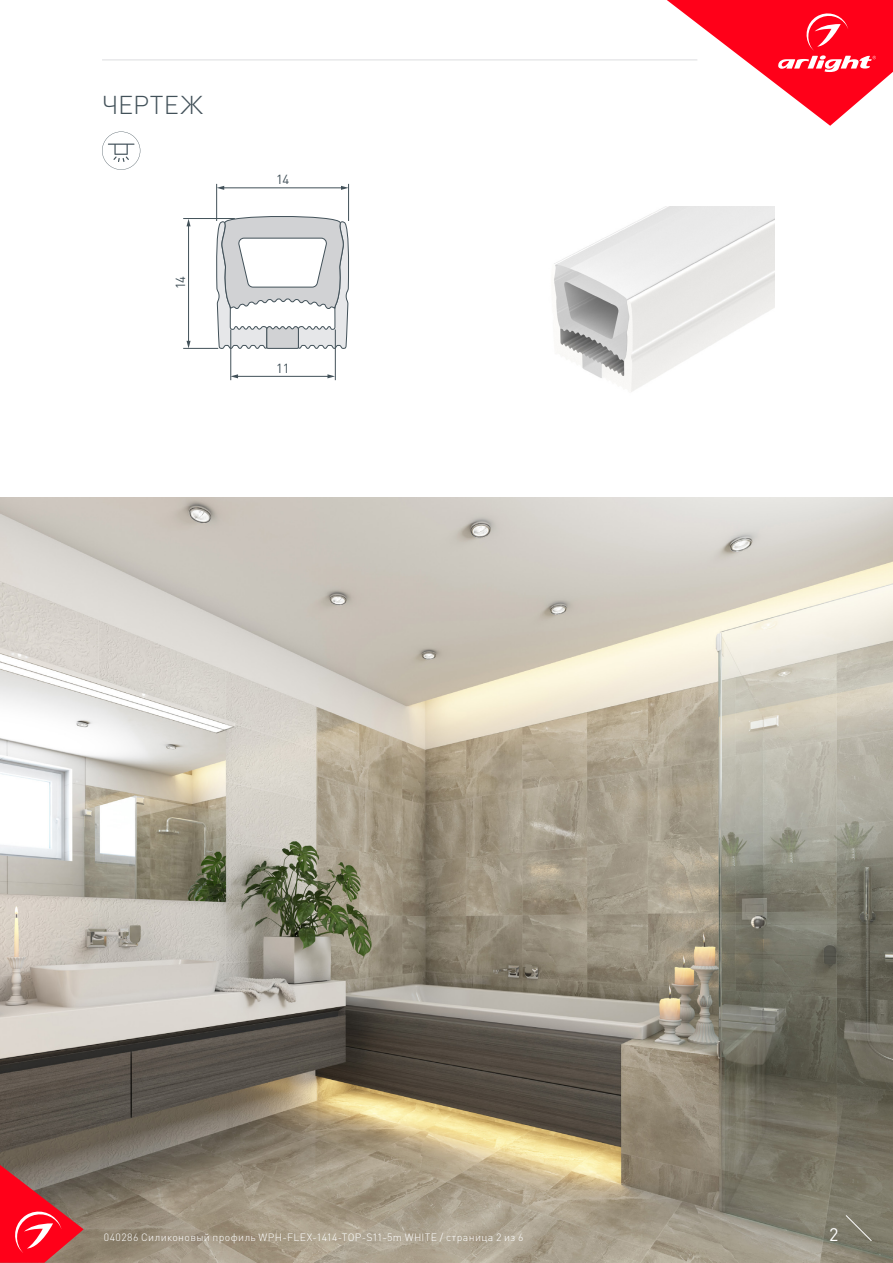
<style>
.page{position:relative;width:893px;height:1263px;background:#fff}
.page>*{position:absolute;margin:0;border:0;box-sizing:border-box;transform-origin:0 0}
.t1{font:300 25.5px "DIN Pro";letter-spacing:.01em;color:#425159}
.t2{font:18px "DIN Pro";color:#fff}
.t3{font:13.05px "DIN Pro";color:#425159}
.t4{font:300 10.5px "DIN Pro";letter-spacing:.035em;color:#fff}
</style>
<div class="page">
<img style="left:0;top:497px;width:893px;height:766px">
<svg style="left:0;top:1165px;width:84px;height:98px;background:#c93b43"></svg>
<svg style="left:845px;top:1215px;width:27px;height:26px"></svg>
<svg style="left:667px;top:0;width:226px;height:126px"></svg>
<hr style="left:102px;top:60px;width:595px;height:1px;background:#dcdddf">
<svg style="left:102px;top:132px;width:38px;height:38px"></svg>
<hr style="left:188px;top:225px;width:1px;height:117px;background:#425159">
<svg style="left:187px;top:219px;width:4px;height:7px"></svg>
<svg style="left:187px;top:341px;width:4px;height:7px"></svg>
<hr style="left:183px;top:218px;width:52px;height:1px;background:#425159">
<hr style="left:183px;top:348px;width:35px;height:1px;background:#425159">
<svg style="left:216px;top:183px;width:133px;height:166px"></svg>
<hr style="left:237px;top:376px;width:92px;height:1px;background:#425159">
<svg style="left:327px;top:374px;width:8px;height:4px"></svg>
<svg style="left:231px;top:374px;width:7px;height:4px"></svg>
<hr style="left:230px;top:330px;width:1px;height:50px;background:#425159">
<hr style="left:335px;top:330px;width:1px;height:50px;background:#425159">
<img style="left:554px;top:207px;width:221px;height:185px">
<p class="t1" style="left:102px;top:87px;width:102px">ЧЕРТЕЖ</p>
<p class="t3" style="left:172px;top:289px;width:15px;rotate:-90deg">14</p>
<p class="t3" style="left:276px;top:171px;width:15px">14</p>
<p class="t3" style="left:276px;top:359px;width:15px">11</p>
<p class="t4" style="left:104px;top:1230px;width:421px">040286 Силиконовый профиль WPH-FLEX-1414-TOP-S11-5m WHITE / страница 2 из 6</p>
<p class="t2" style="left:829px;top:1222px;width:11px">2</p>
</div>
